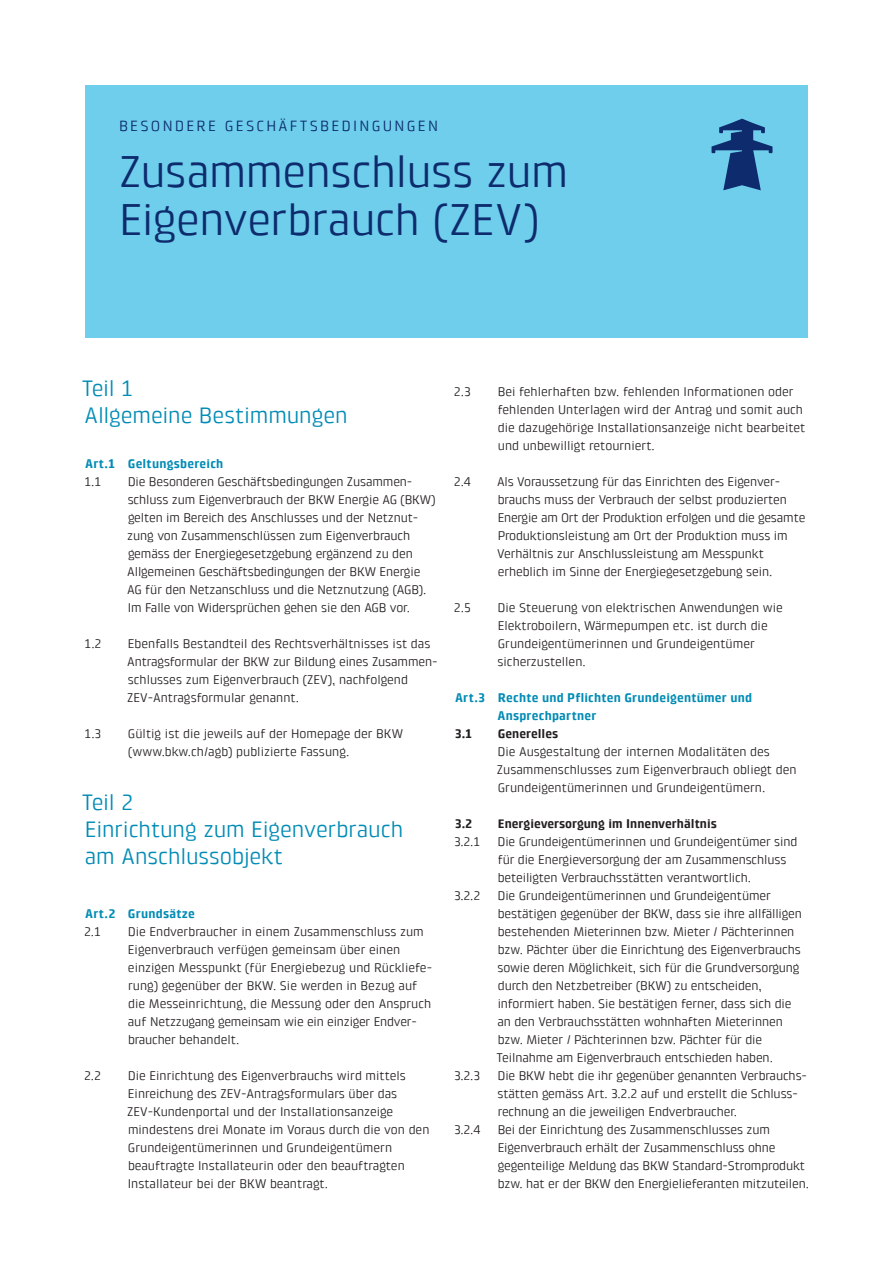
<style>
.page{position:relative;width:893px;height:1263px;background:#fff}
.page>*{position:absolute;margin:0;border:0;box-sizing:border-box;transform-origin:0 0}
.BKW_Headline_30_32pt{font:45px/48px "Klintfor BKW";letter-spacing:-.015em;color:#0d2b6d}
.BKW_Subheadline_1_12{font:22.5px/27px "Klintfor BKW";letter-spacing:-.01em;color:#008bb5}
.BKW_Cover_Rubrik_10{font:15px "Klintfor BKW";letter-spacing:.15em;color:#0d2b6d}
.BKW_Content_8_5_12pt{font:12.75px/18px "Klintfor BKW";letter-spacing:-.01em;color:#231f20}
.t1{font:700 12.75px/18px "Klintfor BKW";letter-spacing:.015em;color:#008bb5}
.t2{font:700 12.75px "Klintfor BKW";color:#231f20}
</style>
<div class="page">
<div style="left:85px;top:85px;width:723px;height:253px;background:#6eceeb"></div>
<svg style="left:711px;top:119px;width:61px;height:71px"></svg>
<p class="BKW_Cover_Rubrik_10" style="left:119px;top:117px;width:320px">BESONDERE GESCHÄFTSBEDINGUNGEN</p>
<p class="BKW_Headline_30_32pt" style="left:119px;top:148px;width:451px">Zusammenschluss zum<br>Eigenverbrauch (ZEV)</p>
<p class="BKW_Subheadline_1_12" style="left:82px;top:375px;width:267px">Teil 1<br>Allgemeine Bestimmungen</p>
<p class="t1" style="left:85px;top:455px;width:140px">Art.1 Geltungsbereich</p>
<p class="BKW_Content_8_5_12pt" style="left:84px;top:473px;width:18px">1.1</p>
<p class="BKW_Content_8_5_12pt" style="left:127px;top:473px;width:310px">Die Besonderen Geschäftsbedingungen Zusammen&shy;schluss zum Eigenverbrauch der BKW Energie AG (BKW) gelten im Bereich des Anschlusses und der Netznut&shy;zung von Zusammenschlüssen zum Eigenverbrauch gemäss der Energiegesetzgebung ergänzend zu den Allgemeinen Geschäftsbedingungen der BKW Energie AG für den Netzanschluss und die Netznutzung (AGB).<br>Im Falle von Widersprüchen gehen sie den AGB vor.</p>
<p class="BKW_Content_8_5_12pt" style="left:84px;top:635px;width:19px">1.2</p>
<p class="BKW_Content_8_5_12pt" style="left:127px;top:635px;width:312px">Ebenfalls Bestandteil des Rechtsverhältnisses ist das Antragsformular der BKW zur Bildung eines Zusammen&shy;schlusses zum Eigenverbrauch (ZEV), nachfolgend ZEV-Antragsformular genannt.</p>
<p class="BKW_Content_8_5_12pt" style="left:84px;top:725px;width:19px">1.3</p>
<p class="BKW_Content_8_5_12pt" style="left:128px;top:725px;width:277px">Gültig ist die jeweils auf der Homepage der BKW (www.bkw.ch/agb) publizierte Fassung.</p>
<p class="BKW_Subheadline_1_12" style="left:82px;top:789px;width:323px">Teil 2<br>Einrichtung zum Eigenverbrauch am Anschlussobjekt</p>
<p class="t1" style="left:85px;top:905px;width:111px">Art.2 Grundsätze</p>
<p class="BKW_Content_8_5_12pt" style="left:84px;top:923px;width:19px">2.1</p>
<p class="BKW_Content_8_5_12pt" style="left:128px;top:923px;width:306px">Die Endverbraucher in einem Zusammenschluss zum Eigenverbrauch verfügen gemeinsam über einen einzigen Messpunkt (für Energiebezug und Rückliefe&shy;rung) gegenüber der BKW. Sie werden in Bezug auf die Messeinrichtung, die Messung oder den Anspruch auf Netzzugang gemeinsam wie ein einziger Endver&shy;braucher behandelt.</p>
<p class="BKW_Content_8_5_12pt" style="left:84px;top:1067px;width:19px">2.2</p>
<p class="BKW_Content_8_5_12pt" style="left:127px;top:1067px;width:304px">Die Einrichtung des Eigenverbrauchs wird mittels Einreichung des ZEV-Antragsformulars über das ZEV-Kundenportal und der Installationsanzeige mindestens drei Monate im Voraus durch die von den Grundeigentümerinnen und Grundeigentümern beauftragte Installateurin oder den beauftragten Installateur bei der BKW beantragt.</p>
<p class="BKW_Content_8_5_12pt" style="left:454px;top:383px;width:19px">2.3</p>
<p class="BKW_Content_8_5_12pt" style="left:498px;top:383px;width:309px">Bei fehlerhaften bzw. fehlenden Informationen oder fehlenden Unterlagen wird der Antrag und somit auch die dazugehörige Installationsanzeige nicht bearbeitet und unbewilligt retourniert.</p>
<p class="BKW_Content_8_5_12pt" style="left:454px;top:473px;width:18px">2.4</p>
<p class="BKW_Content_8_5_12pt" style="left:497px;top:473px;width:310px">Als Voraussetzung für das Einrichten des Eigenver&shy;brauchs muss der Verbrauch der selbst produzierten Energie am Ort der Produktion erfolgen und die gesamte Produktionsleistung am Ort der Produktion muss im Verhältnis zur Anschlussleistung am Messpunkt erheblich im Sinne der Energiegesetzgebung sein.</p>
<p class="BKW_Content_8_5_12pt" style="left:454px;top:599px;width:19px">2.5</p>
<p class="BKW_Content_8_5_12pt" style="left:498px;top:599px;width:287px">Die Steuerung von elektrischen Anwendungen wie Elektroboilern, Wärmepumpen etc. ist durch die Grundeigentümerinnen und Grundeigentümer sicherzustellen.</p>
<p class="t1" style="left:497px;top:689px;width:256px;text-indent:-43px">Art.3 Rechte und Pflichten Grundeigentümer und<br>Ansprechpartner</p>
<p class="t2" style="left:455px;top:726px;width:19px">3.1</p>
<p class="t2" style="left:498px;top:726px;width:62px">Generelles</p>
<p class="BKW_Content_8_5_12pt" style="left:497px;top:743px;width:301px">Die Ausgestaltung der internen Modalitäten des<br>Zusammenschlusses zum Eigenverbrauch obliegt den<br>Grundeigentümerinnen und Grundeigentümern.</p>
<p class="t2" style="left:455px;top:816px;width:19px">3.2</p>
<p class="t2" style="left:498px;top:816px;width:221px">Energieversorgung im Innenverhältnis</p>
<p class="BKW_Content_8_5_12pt" style="left:454px;top:833px;width:28px">3.2.1</p>
<p class="BKW_Content_8_5_12pt" style="left:498px;top:833px;width:301px">Die Grundeigentümerinnen und Grundeigentümer sind für die Energieversorgung der am Zusammenschluss beteiligten Verbrauchsstätten verantwortlich.</p>
<p class="BKW_Content_8_5_12pt" style="left:454px;top:887px;width:28px">3.2.2</p>
<p class="BKW_Content_8_5_12pt" style="left:497px;top:887px;width:307px">Die Grundeigentümerinnen und Grundeigentümer bestätigen gegenüber der BKW, dass sie ihre allfälligen bestehenden Mieterinnen bzw. Mieter / Pächterinnen bzw. Pächter über die Einrichtung des Eigenverbrauchs sowie deren Möglichkeit, sich für die Grundversorgung durch den Netzbetreiber (BKW) zu entscheiden, informiert haben. Sie bestätigen ferner, dass sich die an den Verbrauchsstätten wohnhaften Mieterinnen bzw. Mieter / Pächterinnen bzw. Pächter für die Teilnahme am Eigenverbrauch entschieden haben.</p>
<p class="BKW_Content_8_5_12pt" style="left:454px;top:1067px;width:28px">3.2.3</p>
<p class="BKW_Content_8_5_12pt" style="left:498px;top:1067px;width:311px">Die BKW hebt die ihr gegenüber genannten Verbrauchs&shy;stätten gemäss Art. 3.2.2 auf und erstellt die Schluss&shy;rechnung an die jeweiligen Endverbraucher.</p>
<p class="BKW_Content_8_5_12pt" style="left:454px;top:1121px;width:28px">3.2.4</p>
<p class="BKW_Content_8_5_12pt" style="left:498px;top:1121px;width:313px">Bei der Einrichtung des Zusammenschlusses zum Eigenverbrauch erhält der Zusammenschluss ohne gegenteilige Meldung das BKW Standard-Stromprodukt bzw. hat er der BKW den Energielieferanten mitzuteilen.</p>
</div>
